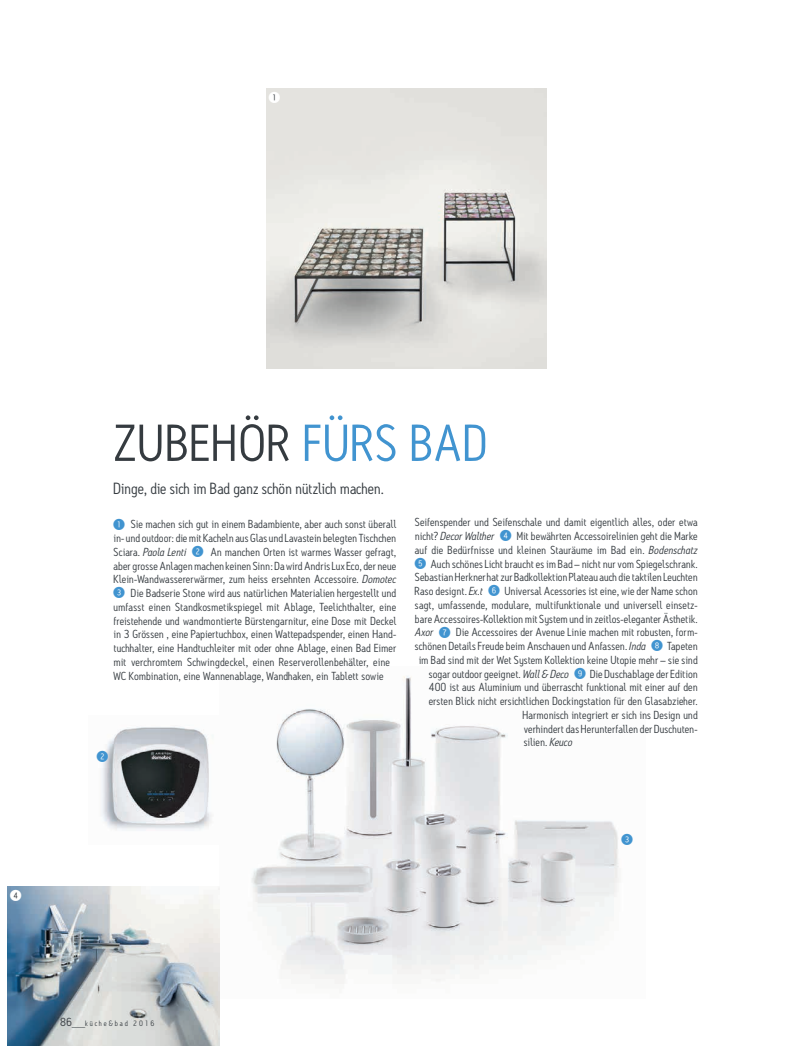
<style>
.page{position:relative;width:798px;height:1053px;background:#fff}
.page>*{position:absolute;margin:0;border:0;box-sizing:border-box;transform-origin:0 0}
.t1{font:50px "Antitled";letter-spacing:.03em;color:#353b40}
.t2{font:15.62px "Antitled";letter-spacing:-.005em;color:#353b40}
.t3{font:11.25px/13.8px "Antitled";letter-spacing:.01em;color:#353b40;text-align:justify}
.t4{font:italic 11.25px "Antitled";color:#353b40}
.t5{font:7.5px "Antitled";letter-spacing:.25em;color:#353b40}
.s1{color:#4194d0}
.s2{font-style:italic}
.s3{font-size:11.25px}
</style>
<div class="page">
<img style="left:251px;top:676px;width:368px;height:308px">
<img style="left:7px;top:886px;width:213px;height:159px">
<img style="left:266px;top:89px;width:280px;height:280px">
<img style="left:101px;top:727px;width:112px;height:104px">
<svg style="left:574px;top:676px;width:11px;height:2px"></svg>
<svg style="left:269px;top:92px;width:11px;height:11px"></svg>
<svg style="left:101px;top:751px;width:7px;height:11px"></svg>
<svg style="left:10px;top:889px;width:11px;height:11px"></svg>
<h1 class="t1" style="left:113px;top:424px;width:375px">ZUBEHÖR <span class="s1">FÜRS BAD</span></h1>
<h2 class="t2" style="left:113px;top:483px;width:272px">Dinge, die sich im Bad ganz schön nützlich machen.</h2>
<p class="t3" style="left:113px;top:518px;width:284px;text-indent:17px">Sie machen sich gut in einem Badambiente, aber auch sonst überall in- und outdoor: die mit Kacheln aus Glas und Lavastein belegten Tischchen Sciara. <span class="s2">Paola Lenti</span></p>
<p class="t3" style="left:415px;top:516px;width:284px">Seifenspender und Seifenschale und damit eigentlich alles, oder etwa</p>
<p class="t3" style="left:415px;top:530px;width:284px">nicht? <span class="s2">Decor Walther</span> <span class="s1">✔</span> Mit bewährten Accessoirelinien geht die Marke</p>
<p class="t3" style="left:415px;top:544px;width:284px">auf die Bedürfnisse und kleinen Stauräume im Bad ein. <span class="s2">Bodenschatz</span></p>
<p class="t3" style="left:430px;top:558px;width:268px">Auch schönes Licht braucht es im Bad – nicht nur vom Spiegelschrank.</p>
<p class="t3" style="left:415px;top:571px;width:284px">Sebastian Herkner hat zur Badkollektion Plateau auch die taktilen Leuchten</p>
<p class="t3" style="left:415px;top:585px;width:69px">Raso designt. <span class="s2">Ex.t</span></p>
<p class="t3" style="left:113px;top:546px;width:284px;text-indent:97px">An manchen Orten ist warmes Wasser gefragt, aber grosse Anlagen machen keinen Sinn: Da wird Andris Lux Eco, der neue Klein-Wandwassererwärmer, zum heiss ersehnten Accessoire. <span class="s2">Domotec</span></p>
<p class="t3" style="left:113px;top:587px;width:284px;text-align:left"><span class="s1">✓</span> Die Badserie Stone wird aus natürlichen Materialien hergestellt und umfasst einen Standkosmetikspiegel mit Ablage, Teelichthalter, eine freistehende und wandmontierte Bürstengarnitur, eine Dose mit Deckel in 3 Grössen , eine Papiertuchbox, einen Wattepadspender, einen Hand&shy;tuchhalter, eine Handtuchleiter mit oder ohne Ablage, einen Bad Eimer mit verchromtem Schwingdeckel, einen Reserverollenbehälter, eine WC Kombination, eine Wannenablage, Wandhaken, ein Tablett sowie</p>
<p class="t3" style="left:415px;top:585px;width:284px;text-indent:89px">Universal Acessories ist eine, wie der Name schon sagt, umfassende, modulare, multifunktionale und universell einsetz&shy;bare Accessoires-Kollektion mit System und in zeitlos-eleganter Ästhetik.</p>
<p class="t4" style="left:415px;top:628px;width:20px">Axor</p>
<p class="t3" style="left:415px;top:626px;width:284px;text-indent:41px">Die Accessoires der Avenue Linie machen mit robusten, form&shy;schönen Details Freude beim Anschauen und Anfassen. <span class="s2">Inda</span></p>
<p class="t3" style="left:667px;top:640px;width:32px">Tapeten</p>
<p class="t3" style="left:418px;top:654px;width:280px">im Bad sind mit der Wet System Kollektion keine Utopie mehr – sie sind</p>
<p class="t3" style="left:428px;top:668px;width:142px">sogar outdoor geeignet. <span class="s2">Wall &amp; Deco</span></p>
<p class="t3" style="left:589px;top:668px;width:109px">Die Duschablage der Edition</p>
<p class="t3" style="left:428px;top:681px;width:270px">400 ist aus Aluminium und überrascht funktional mit einer auf den</p>
<p class="t3" style="left:428px;top:695px;width:270px">ersten Blick nicht ersichtlichen Dockingstation für den Glasabzieher.</p>
<p class="t3" style="left:522px;top:709px;width:176px">Harmonisch integriert er sich ins Design und</p>
<p class="t3" style="left:523px;top:722px;width:175px">verhindert das Herunterfallen der Duschuten-</p>
<p class="t3" style="left:523px;top:736px;width:50px">silien. <span class="s2">Keuco</span></p>
<p class="t5" style="left:60px;top:1020px;width:95px"><span class="s3">86</span>____küche&amp;bad 2016</p>
</div>
